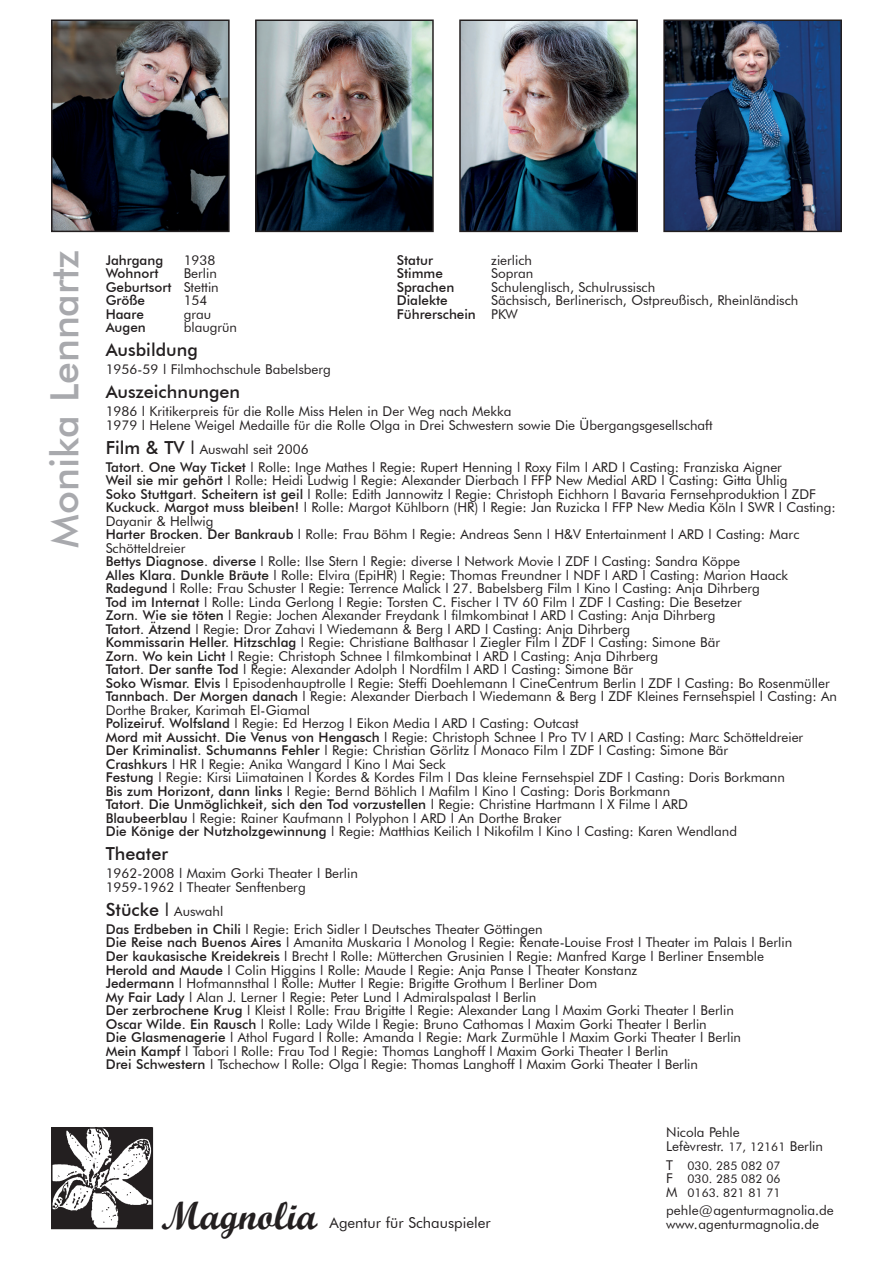
<style>
.page{position:relative;width:893px;height:1263px;background:#fff}
.page>*{position:absolute;margin:0;border:0;box-sizing:border-box;transform-origin:0 0}
.t1{font:500 39px "Futura BT";color:#a8a9ad}
.t2{font:39px "Script MT Bold";color:#231f20}
.t3{font:500 18px "Futura BT";color:#231f20}
.t4{font:15px "Futura BT";color:#231f20}
.t5{font:13.5px/13.5px "Futura BT";color:#231f20}
.t6{font:500 13.5px "Futura BT";color:#231f20}
.t7{font:12px/13.5px "Futura BT";color:#231f20;text-align:justify}
.s1{font-weight:400}
.s2{font-weight:500;font-size:18px}
.s3{font-size:18px}
.s4{font-weight:500}
.s5{font-size:12px}
.s6{font-size:13.5px}
</style>
<div class="page">
<img style="left:54px;top:23px;width:173px;height:206px">
<div style="left:51px;top:20px;width:179px;height:212px;border:2px solid #231f20"></div>
<img style="left:258px;top:23px;width:173px;height:206px">
<div style="left:255px;top:20px;width:179px;height:212px;border:2px solid #231f20"></div>
<img style="left:462px;top:23px;width:173px;height:206px">
<div style="left:459px;top:20px;width:179px;height:212px;border:2px solid #231f20"></div>
<img style="left:666px;top:23px;width:173px;height:206px">
<div style="left:663px;top:20px;width:179px;height:212px;border:2px solid #231f20"></div>
<img style="left:54px;top:1130px;width:96px;height:96px">
<div style="left:51px;top:1127px;width:102px;height:102px;border:2px solid #231f20"></div>
<h1 class="t1" style="left:41px;top:548px;width:299px;rotate:-90deg">Monika Lennartz</h1>
<p class="t6" style="left:106px;top:252px;width:59px">Jahrgang</p>
<p class="t5" style="left:184px;top:253px;width:33px">1938</p>
<p class="t6" style="left:397px;top:252px;width:38px">Statur</p>
<p class="t5" style="left:491px;top:253px;width:42px">zierlich</p>
<p class="t6" style="left:106px;top:265px;width:54px">Wohnort</p>
<p class="t5" style="left:184px;top:267px;width:35px">Berlin</p>
<p class="t6" style="left:397px;top:265px;width:48px">Stimme</p>
<p class="t5" style="left:491px;top:267px;width:44px">Sopran</p>
<p class="t6" style="left:106px;top:279px;width:115px">Geburtsort <span class="s1">Stettin</span></p>
<p class="t6" style="left:397px;top:279px;width:59px">Sprachen</p>
<p class="t5" style="left:491px;top:280px;width:165px">Schulenglisch, Schulrussisch</p>
<p class="t6" style="left:106px;top:292px;width:41px">Größe</p>
<p class="t5" style="left:184px;top:294px;width:25px">154</p>
<p class="t6" style="left:397px;top:292px;width:52px">Dialekte</p>
<p class="t5" style="left:491px;top:294px;width:309px">Sächsisch, Berlinerisch, Ostpreußisch, Rheinländisch</p>
<p class="t6" style="left:106px;top:306px;width:40px">Haare</p>
<p class="t5" style="left:184px;top:307px;width:29px">grau</p>
<p class="t6" style="left:397px;top:306px;width:123px">Führerschein <span class="s1">PKW</span></p>
<p class="t6" style="left:106px;top:319px;width:42px">Augen</p>
<p class="t5" style="left:184px;top:321px;width:55px">blaugrün</p>
<h2 class="t3" style="left:106px;top:339px;width:94px">Ausbildung</h2>
<p class="t5" style="left:106px;top:363px;width:227px">1956-59 l Filmhochschule Babelsberg</p>
<h2 class="t3" style="left:106px;top:381px;width:136px">Auszeichnungen</h2>
<p class="t5" style="left:106px;top:405px;width:608px">1986 l Kritikerpreis für die Rolle Miss Helen in Der Weg nach Mekka<br>1979 l Helene Weigel Medaille für die Rolle Olga in Drei Schwestern sowie Die Übergangsgesellschaft</p>
<p class="t5" style="left:106px;top:440px;width:678px;line-height:18px"><span class="s2">Film &amp; TV</span> <span class="s3">l</span> Auswahl seit 2006<br><span class="s4">Tatort. One Way Ticket</span> l Rolle: Inge Mathes l Regie: Rupert Henning l Roxy Film l ARD l Casting: Franziska Aigner</p>
<p class="t5" style="left:106px;top:474px;width:733px"><span class="s4">Weil sie mir gehört</span> l Rolle: Heidi Ludwig l Regie: Alexander Dierbach l FFP New Medial ARD l Casting: Gitta Uhlig<br><span class="s4">Soko Stuttgart. Scheitern ist geil</span> l Rolle: Edith Jannowitz l Regie: Christoph Eichhorn l Bavaria Fernsehproduktion l ZDF <span class="s4">Kuckuck. Margot muss bleiben!</span> l Rolle: Margot Kühlborn (HR) l Regie: Jan Ruzicka l FFP New Media Köln l SWR l Casting:<br>Dayanir &amp; Hellwig<br><span class="s4">Harter Brocken. Der Bankraub</span> l Rolle: Frau Böhm l Regie: Andreas Senn l H&amp;V Entertainment l ARD l Casting: Marc Schötteldreier<br><span class="s4">Bettys Diagnose. diverse</span> l Rolle: Ilse Stern l Regie: diverse l Network Movie l ZDF l Casting: Sandra Köppe<br><span class="s4">Alles Klara. Dunkle Bräute</span> l Rolle: Elvira (EpiHR) l Regie: Thomas Freundner l NDF l ARD l Casting: Marion Haack <span class="s4">Radegund</span> l Rolle: Frau Schuster l Regie: Terrence Malick l 27. Babelsberg Film l Kino l Casting: Anja Dihrberg<br><span class="s4">Tod im Internat</span> l Rolle: Linda Gerlong l Regie: Torsten C. Fischer l TV 60 Film l ZDF l Casting: Die Besetzer<br><span class="s4">Zorn. Wie sie töten</span> l Regie: Jochen Alexander Freydank l filmkombinat l ARD l Casting: Anja Dihrberg<br><span class="s4">Tatort. Ätzend</span> l Regie: Dror Zahavi l Wiedemann &amp; Berg l ARD l Casting: Anja Dihrberg<br><span class="s4">Kommissarin Heller. Hitzschlag</span> l Regie: Christiane Balthasar l Ziegler Film l ZDF l Casting: Simone Bär<br><span class="s4">Zorn. Wo kein Licht</span> l Regie: Christoph Schnee l filmkombinat l ARD l Casting: Anja Dihrberg<br><span class="s4">Tatort. Der sanfte Tod</span> l Regie: Alexander Adolph l Nordfilm l ARD l Casting: Simone Bär<br><span class="s4">Soko Wismar. Elvis</span> l Episodenhauptrolle l Regie: Steffi Doehlemann l CineCentrum Berlin l ZDF l Casting: Bo Rosenmüller <span class="s4">Tannbach. Der Morgen danach</span> l Regie: Alexander Dierbach l Wiedemann &amp; Berg l ZDF Kleines Fernsehspiel l Casting: An Dorthe Braker, Karimah El-Giamal<br><span class="s4">Polizeiruf. Wolfsland</span> l Regie: Ed Herzog l Eikon Media l ARD l Casting: Outcast<br><span class="s4">Mord mit Aussicht. Die Venus von Hengasch</span> l Regie: Christoph Schnee l Pro TV l ARD l Casting: Marc Schötteldreier<br><span class="s4">Der Kriminalist. Schumanns Fehler</span> l Regie: Christian Görlitz l Monaco Film l ZDF l Casting: Simone Bär<br><span class="s4">Crashkurs</span> l HR l Regie: Anika Wangard l Kino l Mai Seck<br><span class="s4">Festung</span> l Regie: Kirsi Liimatainen l Kordes &amp; Kordes Film l Das kleine Fernsehspiel ZDF l Casting: Doris Borkmann<br><span class="s4">Bis zum Horizont, dann links</span> l Regie: Bernd Böhlich l Mafilm l Kino l Casting: Doris Borkmann<br><span class="s4">Tatort. Die Unmöglichkeit, sich den Tod vorzustellen</span> l Regie: Christine Hartmann l X Filme l ARD<br><span class="s4">Blaubeerblau</span> l Regie: Rainer Kaufmann l Polyphon l ARD l An Dorthe Braker<br><span class="s4">Die Könige der Nutzholzgewinnung</span> l Regie: Matthias Keilich l Nikofilm l Kino l Casting: Karen Wendland</p>
<h2 class="t3" style="left:106px;top:843px;width:64px">Theater</h2>
<p class="t5" style="left:106px;top:867px;width:254px">1962-2008 l Maxim Gorki Theater l Berlin<br>1959-1962 l Theater Senftenberg</p>
<p class="t5" style="left:106px;top:902px;width:438px;line-height:18px"><span class="s2">Stücke</span> <span class="s3">l</span> Auswahl<br><span class="s4">Das Erdbeben in Chili</span> l Regie: Erich Sidler l Deutsches Theater Göttingen</p>
<p class="t5" style="left:106px;top:936px;width:688px"><span class="s4">Die Reise nach Buenos Aires</span> l Amanita Muskaria l Monolog l Regie: Renate-Louise Frost l Theater im Palais l Berlin <span class="s4">Der kaukasische Kreidekreis</span> l Brecht l Rolle: Mütterchen Grusinien l Regie: Manfred Karge l Berliner Ensemble <span class="s4">Herold and Maude</span> l Colin Higgins l Rolle: Maude l Regie: Anja Panse l Theater Konstanz<br><span class="s4">Jedermann</span> l Hofmannsthal l Rolle: Mutter l Regie: Brigitte Grothum l Berliner Dom<br><span class="s4">My Fair Lady</span> l Alan J. Lerner l Regie: Peter Lund l Admiralspalast l Berlin<br><span class="s4">Der zerbrochene Krug</span> l Kleist l Rolle: Frau Brigitte l Regie: Alexander Lang l Maxim Gorki Theater l Berlin<br><span class="s4">Oscar Wilde. Ein Rausch</span> l Rolle: Lady Wilde l Regie: Bruno Cathomas l Maxim Gorki Theater l Berlin<br><span class="s4">Die Glasmenagerie</span> l Athol Fugard l Rolle: Amanda l Regie: Mark Zurmühle l Maxim Gorki Theater l Berlin<br><span class="s4">Mein Kampf</span> l Tabori l Rolle: Frau Tod l Regie: Thomas Langhoff l Maxim Gorki Theater l Berlin<br><span class="s4">Drei Schwestern</span> l Tschechow l Rolle: Olga l Regie: Thomas Langhoff l Maxim Gorki Theater l Berlin</p>
<h1 class="t2" style="left:161px;top:1192px;width:158px">Magnolia</h1>
<p class="t5" style="left:666px;top:1126px;width:158px">Nicola Pehle<br>Lefèvrestr. <span class="s5">17, 12161</span> Berlin</p>
<p class="t7" style="left:666px;top:1158px;width:116px"><span class="s6">T</span> 030. 285 082 07<br><span class="s6">F</span> 030. 285 082 06<br><span class="s6">M</span> 0163. 821 81 71</p>
<p class="t5" style="left:666px;top:1204px;width:169px">pehle@agenturmagnolia.de</p>
<p class="t4" style="left:330px;top:1214px;width:163px">Agentur für Schauspieler</p>
<p class="t5" style="left:666px;top:1217px;width:154px">www.agenturmagnolia.de</p>
</div>
